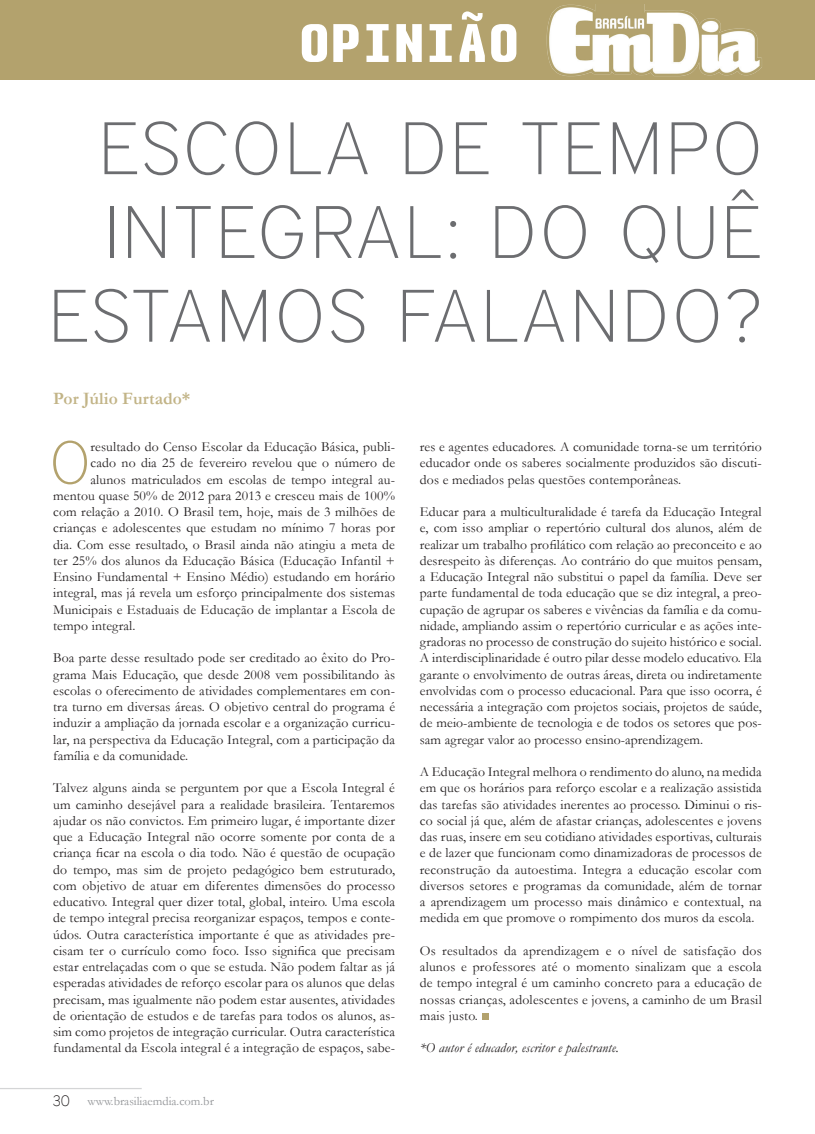
<style>
.page{position:relative;width:815px;height:1134px;background:#fff}
.page>*{position:absolute;margin:0;border:0;box-sizing:border-box;transform-origin:0 0}
.titulo_materias{font:100 73.75px/83.8px "District";letter-spacing:.06em;color:#6c6d70;text-align:right}
.t1{font:700 60px "Audimat Mono";color:#fff}
.texto{font:100 60px "District";color:#b3a26d}
.ASSINATURA{font:700 17.5px "Garamond";color:#c2b487}
.texto-2{font:13.75px/16.2px "Garamond";letter-spacing:.01em;color:#231f20;text-align:justify}
.texto-3{font:italic 13.75px "Garamond";letter-spacing:.01em;color:#231f20}
.t2{font:12.5px "Garamond";color:#939598}
.s1{font-family:"District";font-weight:100;font-size:15px;color:#231f20}
</style>
<div class="page">
<hr style="left:0;top:1088px;width:142px;height:1px;background:#939598">
<div style="left:0;top:0;width:815px;height:79px;background:#b3a26d"></div>
<img style="left:528px;top:5px;width:245px;height:75px">
<div style="left:482px;top:1013px;width:7px;height:7px;background:#b3a26d"></div>
<p class="t1" style="left:299px;top:11px;width:222px">OPINIÃO</p>
<p class="titulo_materias" style="left:49px;top:106px;width:714px">ESCOLA DE TEMPO<br>INTEGRAL: DO QUÊ<br>ESTAMOS FALANDO?</p>
<p class="ASSINATURA" style="left:53px;top:387px;width:139px">Por Júlio Furtado*</p>
<p class="texto" style="left:50px;top:428px;width:41px">O</p>
<p class="texto-2" style="left:91px;top:438px;width:306px">resultado do Censo Escolar da Educação Básica, publi-</p>
<p class="texto-2" style="left:91px;top:454px;width:306px">cado no dia 25 de fevereiro revelou que o número de</p>
<p class="texto-2" style="left:91px;top:471px;width:306px">alunos matriculados em escolas de tempo integral au-</p>
<p class="texto-2" style="left:53px;top:487px;width:343px">mentou quase 50% de 2012 para 2013 e cresceu mais de 100%</p>
<p class="texto-2" style="left:53px;top:503px;width:343px">com relação a 2010. O Brasil tem, hoje, mais de 3 milhões de</p>
<p class="texto-2" style="left:53px;top:519px;width:343px">crianças e adolescentes que estudam no mínimo 7 horas por</p>
<p class="texto-2" style="left:53px;top:536px;width:343px">dia. Com esse resultado, o Brasil ainda não atingiu a meta de</p>
<p class="texto-2" style="left:53px;top:552px;width:343px">ter 25% dos alunos da Educação Básica (Educação Infantil +</p>
<p class="texto-2" style="left:53px;top:568px;width:343px">Ensino Fundamental + Ensino Médio) estudando em horário</p>
<p class="texto-2" style="left:53px;top:584px;width:343px">integral, mas já revela um esforço principalmente dos sistemas</p>
<p class="texto-2" style="left:53px;top:601px;width:343px">Municipais e Estaduais de Educação de implantar a Escola de</p>
<p class="texto-2" style="left:53px;top:617px;width:84px">tempo integral.</p>
<p class="texto-2" style="left:53px;top:649px;width:343px">Boa parte desse resultado pode ser creditado ao êxito do Pro&shy;grama Mais Educação, que desde 2008 vem possibilitando às escolas o oferecimento de atividades complementares em con&shy;tra turno em diversas áreas. O objetivo central do programa é induzir a ampliação da jornada escolar e a organização curricu&shy;lar, na perspectiva da Educação Integral, com a participação da família e da comunidade.</p>
<p class="texto-2" style="left:53px;top:779px;width:343px">Talvez alguns ainda se perguntem por que a Escola Integral é um caminho desejável para a realidade brasileira. Tentaremos ajudar os não convictos. Em primeiro lugar, é importante dizer que a Educação Integral não ocorre somente por conta de a criança ficar na escola o dia todo. Não é questão de ocupação do tempo, mas sim de projeto pedagógico bem estruturado, com objetivo de atuar em diferentes dimensões do processo educativo. Integral quer dizer total, global, inteiro. Uma escola de tempo integral precisa reorganizar espaços, tempos e conte&shy;údos. Outra característica importante é que as atividades pre&shy;cisam ter o currículo como foco. Isso significa que precisam estar entrelaçadas com o que se estuda. Não podem faltar as já esperadas atividades de reforço escolar para os alunos que delas precisam, mas igualmente não podem estar ausentes, atividades de orientação de estudos e de tarefas para todos os alunos, as&shy;sim como projetos de integração curricular. Outra característica fundamental da Escola integral é a integração de espaços, sabe-</p>
<p class="t2" style="left:53px;top:1093px;width:163px"><span class="s1">30</span> www.brasiliaemdia.com.br</p>
<p class="texto-2" style="left:420px;top:438px;width:343px">res e agentes educadores. A comunidade torna-se um território educador onde os saberes socialmente produzidos são discuti&shy;dos e mediados pelas questões contemporâneas.</p>
<p class="texto-2" style="left:420px;top:503px;width:343px">Educar para a multiculturalidade é tarefa da Educação Integral e, com isso ampliar o repertório cultural dos alunos, além de realizar um trabalho profilático com relação ao preconceito e ao desrespeito às diferenças. Ao contrário do que muitos pensam, a Educação Integral não substitui o papel da família. Deve ser parte fundamental de toda educação que se diz integral, a preo&shy;cupação de agrupar os saberes e vivências da família e da comu&shy;nidade, ampliando assim o repertório curricular e as ações inte&shy;gradoras no processo de construção do sujeito histórico e social.<br>A interdisciplinaridade é outro pilar desse modelo educativo. Ela garante o envolvimento de outras áreas, direta ou indiretamente envolvidas com o processo educacional. Para que isso ocorra, é necessária a integração com projetos sociais, projetos de saúde, de meio-ambiente de tecnologia e de todos os setores que pos&shy;sam agregar valor ao processo ensino-aprendizagem.</p>
<p class="texto-2" style="left:420px;top:763px;width:343px">A Educação Integral melhora o rendimento do aluno, na medida em que os horários para reforço escolar e a realização assistida das tarefas são atividades inerentes ao processo. Diminui o ris&shy;co social já que, além de afastar crianças, adolescentes e jovens das ruas, insere em seu cotidiano atividades esportivas, culturais e de lazer que funcionam como dinamizadoras de processos de reconstrução da autoestima. Integra a educação escolar com diversos setores e programas da comunidade, além de tornar a aprendizagem um processo mais dinâmico e contextual, na medida em que promove o rompimento dos muros da escola.</p>
<p class="texto-2" style="left:420px;top:942px;width:343px">Os resultados da aprendizagem e o nível de satisfação dos alunos e professores até o momento sinalizam que a escola de tempo integral é um caminho concreto para a educação de nossas crianças, adolescentes e jovens, a caminho de um Brasil mais justo.</p>
<p class="texto-3" style="left:420px;top:1039px;width:201px">*O autor é educador, escritor e palestrante.</p>
</div>
